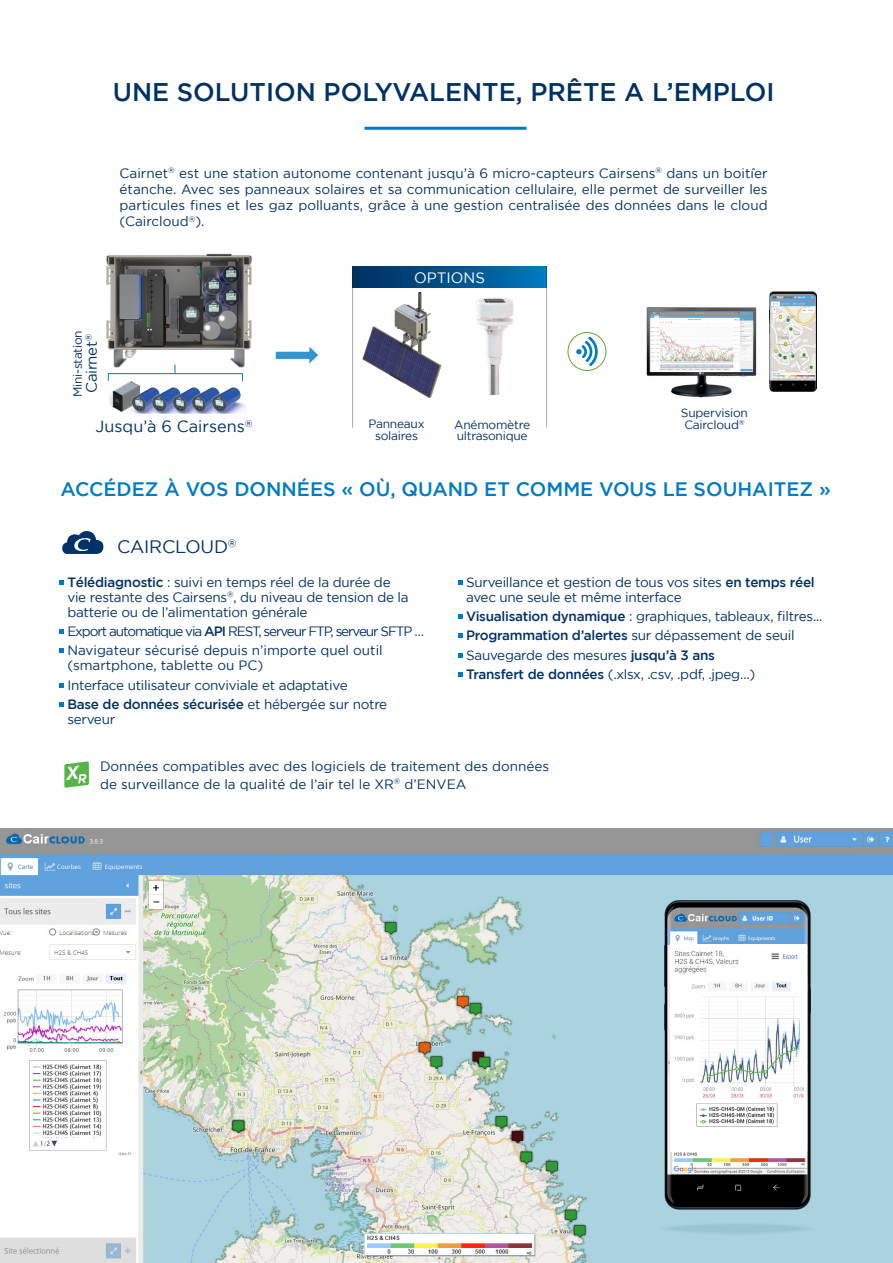
<style>
.page{position:relative;width:893px;height:1263px;background:#fff}
.page>*{position:absolute;margin:0;border:0;box-sizing:border-box;transform-origin:0 0}
.t1{font:500 25.5px "Gotham";color:#003163}
.TITRES_BLEUS{font:500 19.5px "Gotham";color:#007ac2}
.t2{font:18px "Gotham";letter-spacing:-.01em;color:#003163}
.t3{font:16.2px "Gotham";color:#003163}
.t4{font:15px "Gotham";letter-spacing:-.02em;color:#003163}
.t5{font:15px "Gotham";color:#fff}
.t6{font:13.5px/15px "Gotham";letter-spacing:-.02em;color:#003265}
.t7{font:13.5px/16.2px "Gotham";color:#003163;text-align:justify}
.t8{font:13.5px/18px "Gotham";color:#003265}
.t9{font:13.5px "Gotham";letter-spacing:-.08em;color:#003265}
.t10{font:500 13.5px "Gotham";letter-spacing:-.02em;color:#003265}
.t11{font:12px "Gotham";letter-spacing:-.02em;color:#003163}
.t12{font:7.05px "Gotham";color:#003163}
.s1{font-weight:500}
.s2{font-weight:400}
</style>
<div class="page">
<hr style="left:364px;top:127px;width:162px;height:3px;background:#007ac2">
<img style="left:0;top:829px;width:893px;height:434px">
<svg style="left:64px;top:761px;width:25px;height:27px"></svg>
<svg style="left:59px;top:580px;width:5px;height:5px"></svg>
<svg style="left:59px;top:629px;width:5px;height:5px"></svg>
<svg style="left:59px;top:649px;width:5px;height:4px"></svg>
<svg style="left:59px;top:683px;width:5px;height:4px"></svg>
<svg style="left:59px;top:702px;width:5px;height:5px"></svg>
<svg style="left:458px;top:580px;width:5px;height:5px"></svg>
<svg style="left:458px;top:614px;width:5px;height:5px"></svg>
<svg style="left:458px;top:634px;width:5px;height:4px"></svg>
<svg style="left:458px;top:653px;width:5px;height:4px"></svg>
<svg style="left:458px;top:672px;width:5px;height:5px"></svg>
<img style="left:62px;top:531px;width:42px;height:23px">
<div style="left:657px;top:1221px;width:161px;height:15px;background:#a0c8d7;border-radius:50%"></div>
<img style="left:769px;top:292px;width:47px;height:99px">
<svg style="left:568px;top:332px;width:38px;height:39px"></svg>
<div style="left:567px;top:332px;width:40px;height:39px;border:1px solid #68a335;border-radius:50%"></div>
<svg style="left:576px;top:337px;width:22px;height:29px"></svg>
<img style="left:646px;top:307px;width:111px;height:91px">
<svg style="left:276px;top:347px;width:42px;height:16px"></svg>
<img style="left:362px;top:291px;width:70px;height:107px">
<div style="left:353px;top:266px;width:193px;height:22px;background:#003b6f"></div>
<hr style="left:352px;top:266px;width:1px;height:162px;background:#231f20">
<hr style="left:546px;top:266px;width:1px;height:162px;background:#231f20">
<img style="left:106px;top:253px;width:146px;height:128px">
<img style="left:110px;top:378px;width:30px;height:36px">
<hr style="left:108px;top:373px;width:134px;height:1px;background:#007ac2">
<img style="left:126px;top:385px;width:120px;height:28px">
<img style="left:146px;top:385px;width:80px;height:28px">
<img style="left:664px;top:899px;width:146px;height:311px">
<img style="left:670px;top:945px;width:137px;height:183px">
<div style="left:670px;top:1128px;width:137px;height:23px;background:#fff"></div>
<img style="left:421px;top:266px;width:126px;height:128px">
<p class="t1" style="left:113px;top:78px;width:663px">UNE SOLUTION POLYVALENTE, PRÊTE A L’EMPLOI</p>
<p class="t7" style="left:120px;top:164px;width:650px">Cairnet<sup>®</sup> est une station autonome contenant jusqu’à 6 micro-capteurs Cairsens<sup>®</sup> dans un boitîer étanche. Avec ses panneaux solaires et sa communication cellulaire, elle permet de surveiller les particules fines et les gaz polluants, grâce à une gestion centralisée des données dans le cloud (Caircloud<sup>®</sup>).</p>
<p class="t11" style="left:71px;top:397px;width:69px;rotate:-90deg">Mini-station</p>
<p class="t4" style="left:83px;top:393px;width:61px;rotate:-90deg">Cairnet<sup>®</sup></p>
<p class="t3" style="left:96px;top:417px;width:158px">Jusqu’à 6 Cairsens<sup>®</sup></p>
<p class="t5" style="left:414px;top:269px;width:73px">OPTIONS</p>
<p class="t11" style="left:681px;top:406px;width:69px">Supervision</p>
<p class="t11" style="left:684px;top:418px;width:56px">Caircloud</p>
<p class="t11" style="left:368px;top:417px;width:58px">Panneaux</p>
<p class="t12" style="left:739px;top:419px;width:7px">®</p>
<p class="t11" style="left:375px;top:429px;width:44px">solaires</p>
<p class="t11" style="left:454px;top:418px;width:78px">Anémomètre</p>
<p class="t11" style="left:457px;top:429px;width:73px">ultrasonique</p>
<p class="TITRES_BLEUS" style="left:61px;top:478px;width:772px">ACCÉDEZ À VOS DONNÉES « OÙ, QUAND ET COMME VOUS LE SOUHAITEZ »</p>
<p class="t2" style="left:117px;top:536px;width:121px">CAIRCLOUD<sup>®</sup></p>
<p class="t6" style="left:67px;top:574px;width:343px"><span class="s1">Télédiagnostic</span> : suivi en temps réel de la durée de vie restante des Cairsens<sup>®</sup>, du niveau de tension de la batterie ou de l’alimentation générale</p>
<p class="t9" style="left:67px;top:624px;width:358px">Export automatique via <span class="s1">API</span> REST, serveur FTP, serveur SFTP …</p>
<p class="t8" style="left:67px;top:643px;width:317px;line-height:15px">Navigateur sécurisé depuis n’importe quel outil (smartphone, tablette ou PC)</p>
<p class="t6" style="left:67px;top:677px;width:282px">Interface utilisateur conviviale et adaptative</p>
<p class="t6" style="left:67px;top:696px;width:321px"><span class="s1">Base de données sécurisée</span> et hébergée sur notre serveur</p>
<p class="t6" style="left:466px;top:574px;width:350px">Surveillance et gestion de tous vos sites <span class="s1">en temps réel </span>avec une seule et même interface</p>
<p class="t6" style="left:466px;top:608px;width:358px"><span class="s1">Visualisation dynamique</span> : graphiques, tableaux, filtres...</p>
<p class="t10" style="left:466px;top:628px;width:330px">Programmation d’alertes <span class="s2">sur dépassement de seuil</span></p>
<p class="t6" style="left:466px;top:647px;width:250px">Sauvegarde des mesures <span class="s1">jusqu’à 3 ans</span></p>
<p class="t6" style="left:466px;top:666px;width:291px"><span class="s1">Transfert de données</span> (.xlsx, .csv, .pdf, .jpeg…)</p>
<p class="t8" style="left:100px;top:757px;width:451px">Données compatibles avec des logiciels de traitement des données de surveillance de la qualité de l’air tel le XR<sup>®</sup> d’ENVEA</p>
</div>
